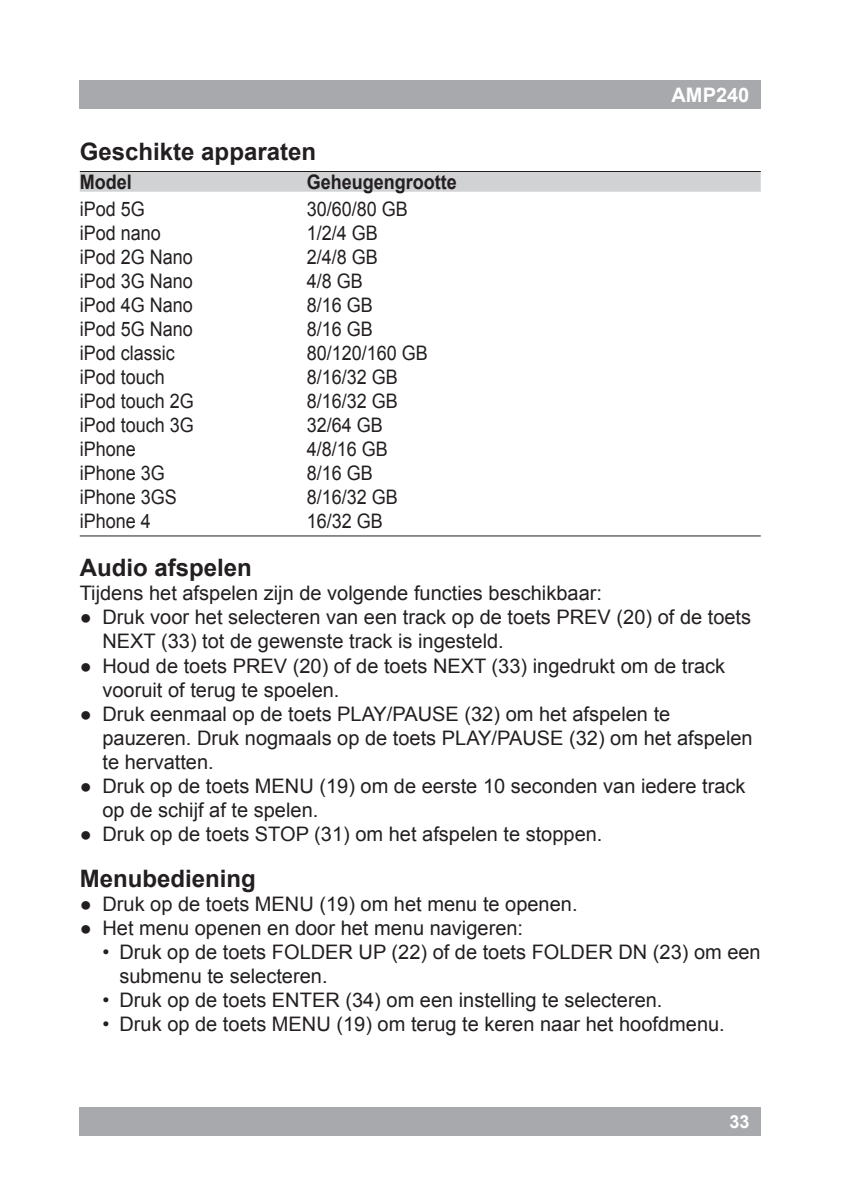
<style>
.page{position:relative;width:841px;height:1192px;background:#fff}
.page>*{position:absolute;margin:0;border:0;box-sizing:border-box;transform-origin:0 0}
.t1{font:700 24px "Arial";color:#231f20}
.bullet1{font:20px/24px "Arial";color:#231f20}
.t12{font:20px "Arial";color:#231f20;scale:.9 1}
.bullet2{font:20px/24px "Arial";color:#231f20}
.body{font:20px "Arial";color:#231f20}
.t11{font:700 20px "Arial";color:#231f20;scale:.9 1}
.t13{font:20px "Arial";color:#231f20;scale:.9 1}
.t2{font:700 20px "Arial";color:#fff}
.t3{font:700 18px "Arial";color:#fff}
</style>
<div class="page">
<div style="left:80px;top:1107px;width:680px;height:28px;background:#a8a9ad"></div>
<div style="left:80px;top:80px;width:680px;height:29px;background:#a8a9ad"></div>
<div style="left:80px;top:172px;width:680px;height:20px;background:#d1d2d4"></div>
<hr style="left:80px;top:171px;width:680px;height:1px;background:#231f20">
<hr style="left:80px;top:535px;width:680px;height:1px;background:#231f20">
<p class="t2" style="left:671px;top:82px;width:79px">AMP240</p>
<p class="t1" style="left:80px;top:136px;width:238px">Geschikte apparaten</p>
<p class="t11" style="left:80px;top:168px;width:59px">Model</p>
<p class="t11" style="left:306px;top:168px;width:168px">Geheugengrootte</p>
<p class="t12" style="left:80px;top:196px;width:74px">iPod 5G</p>
<p class="t12" style="left:306px;top:196px;width:114px">30/60/80 GB</p>
<p class="t12" style="left:80px;top:220px;width:92px">iPod nano</p>
<p class="t12" style="left:306px;top:220px;width:80px">1/2/4 GB</p>
<p class="t12" style="left:80px;top:244px;width:127px">iPod 2G Nano</p>
<p class="t12" style="left:306px;top:244px;width:80px">2/4/8 GB</p>
<p class="t12" style="left:80px;top:268px;width:127px">iPod 3G Nano</p>
<p class="t12" style="left:306px;top:268px;width:64px">4/8 GB</p>
<p class="t12" style="left:80px;top:292px;width:127px">iPod 4G Nano</p>
<p class="t12" style="left:306px;top:292px;width:75px">8/16 GB</p>
<p class="t12" style="left:80px;top:316px;width:127px">iPod 5G Nano</p>
<p class="t12" style="left:306px;top:316px;width:75px">8/16 GB</p>
<p class="t12" style="left:80px;top:340px;width:107px">iPod classic</p>
<p class="t12" style="left:306px;top:340px;width:136px">80/120/160 GB</p>
<p class="t12" style="left:80px;top:364px;width:96px">iPod touch</p>
<p class="t12" style="left:306px;top:364px;width:103px">8/16/32 GB</p>
<p class="t12" style="left:80px;top:388px;width:128px">iPod touch 2G</p>
<p class="t12" style="left:306px;top:388px;width:103px">8/16/32 GB</p>
<p class="t12" style="left:80px;top:412px;width:128px">iPod touch 3G</p>
<p class="t12" style="left:306px;top:412px;width:86px">32/64 GB</p>
<p class="t12" style="left:80px;top:436px;width:64px">iPhone</p>
<p class="t12" style="left:306px;top:436px;width:92px">4/8/16 GB</p>
<p class="t12" style="left:80px;top:460px;width:96px">iPhone 3G</p>
<p class="t12" style="left:306px;top:460px;width:75px">8/16 GB</p>
<p class="t12" style="left:80px;top:484px;width:109px">iPhone 3GS</p>
<p class="t12" style="left:306px;top:484px;width:103px">8/16/32 GB</p>
<p class="t13" style="left:80px;top:508px;width:80px">iPhone 4</p>
<p class="t13" style="left:306px;top:508px;width:86px">16/32 GB</p>
<p class="t1" style="left:80px;top:552px;width:174px">Audio afspelen</p>
<p class="body" style="left:80px;top:580px;width:523px">Tijdens het afspelen zijn de volgende functies beschikbaar:</p>
<p class="bullet1" style="left:102px;top:606px;width:650px;text-indent:-23px">● Druk voor het selecteren van een track op de toets PREV (20) of de toets<br>NEXT (33) tot de gewenste track is ingesteld.</p>
<p class="bullet1" style="left:102px;top:654px;width:624px;text-indent:-23px">● Houd de toets PREV (20) of de toets NEXT (33) ingedrukt om de track vooruit of terug te spoelen.</p>
<p class="bullet1" style="left:102px;top:702px;width:651px;text-indent:-23px">● Druk eenmaal op de toets PLAY/PAUSE (32) om het afspelen te pauzeren. Druk nogmaals op de toets PLAY/PAUSE (32) om het afspelen te hervatten.</p>
<p class="bullet1" style="left:102px;top:774px;width:644px;text-indent:-23px">● Druk op de toets MENU (19) om de eerste 10 seconden van iedere track op de schijf af te spelen.</p>
<p class="bullet1" style="left:80px;top:822px;width:524px">● Druk op de toets STOP (31) om het afspelen te stoppen.</p>
<p class="t1" style="left:80px;top:863px;width:178px">Menubediening</p>
<p class="bullet1" style="left:80px;top:892px;width:499px">● Druk op de toets MENU (19) om het menu te openen.</p>
<p class="bullet1" style="left:80px;top:916px;width:444px">● Het menu openen en door het menu navigeren:</p>
<p class="bullet2" style="left:119px;top:940px;width:642px;text-indent:-17px">• Druk op de toets FOLDER UP (22) of de toets FOLDER DN (23) om een submenu te selecteren.</p>
<p class="bullet2" style="left:102px;top:988px;width:561px">• Druk op de toets ENTER (34) om een instelling te selecteren.</p>
<p class="bullet2" style="left:102px;top:1012px;width:623px">• Druk op de toets MENU (19) om terug te keren naar het hoofdmenu.</p>
<p class="t3" style="left:729px;top:1109px;width:22px">33</p>
</div>
